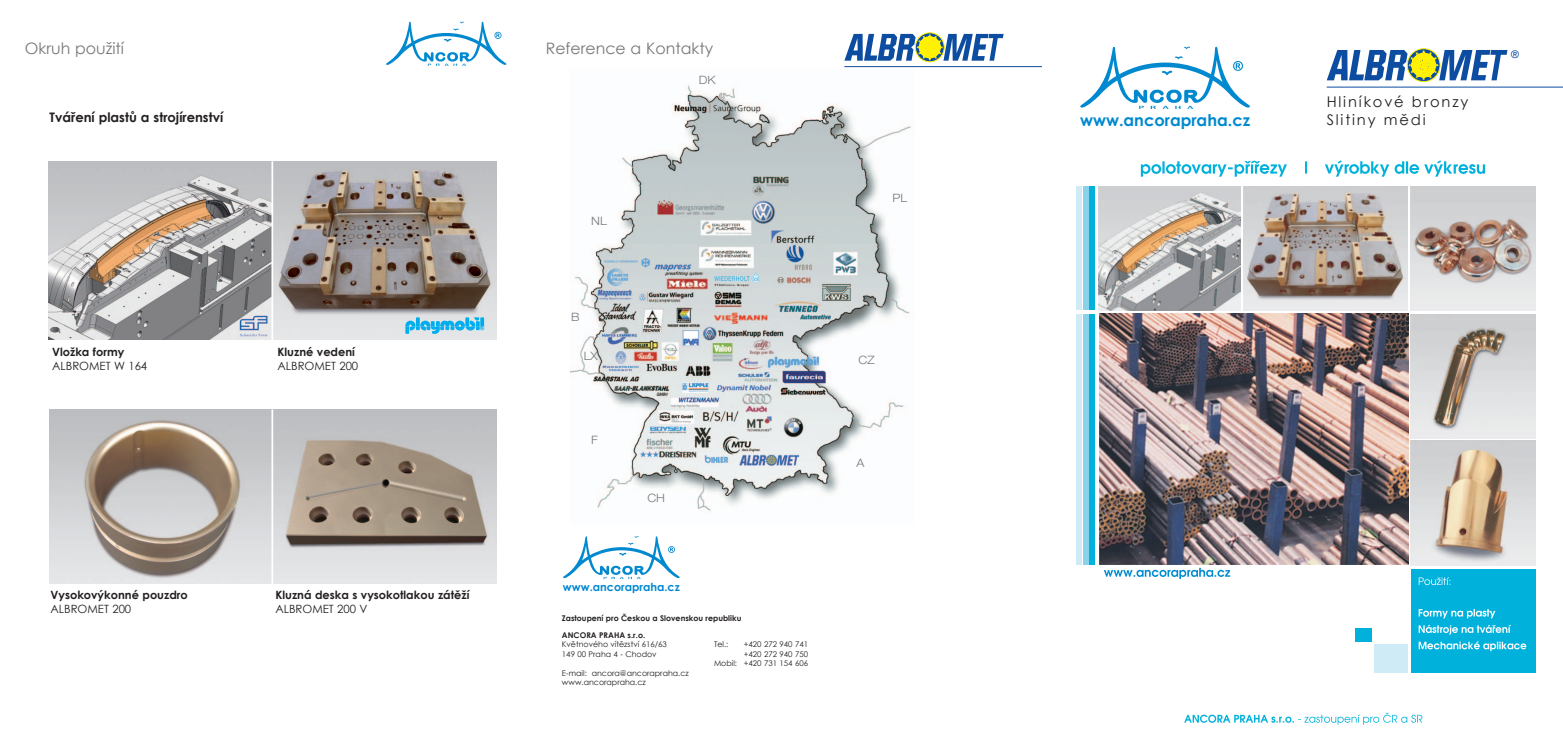
<style>
.page{position:relative;width:1563px;height:737px;background:#fff}
.page>*{position:absolute;margin:0;border:0;box-sizing:border-box;transform-origin:0 0}
.t1{font:700 16.28px "Century Gothic";color:#0089cf}
.t2{font:15.75px "Century Gothic";color:#76787b}
.t3{font:14.7px/17.6px "Century Gothic";letter-spacing:.125em;color:#231f20}
.t4{font:700 13.12px "Century Gothic";color:#231f20}
.t5{font:300 11.46px "Helvetica Neue LT Com";color:#76787b;scale:1.1 1}
.t6{font:700 11.38px "Century Gothic";color:#231f20}
.t7{font:11.38px "Century Gothic";color:#231f20}
.t8{font:700 11.2px "Century Gothic";color:#0089cf}
.t9{font:10.5px "Helvetica Neue LT Com";color:#0d4da1}
.t10{font:7.88px/9.5px "Century Gothic";color:#231f20}
.t11{font:700 7.88px "Century Gothic";color:#231f20}
</style>
<div class="page">
<hr style="left:1326px;top:87px;width:237px;height:1px;background:#0d4da1">
<div style="left:1407px;top:49px;width:33px;height:33px;border:1px solid #fff101;border-radius:50%"></div>
<svg style="left:1326px;top:50px;width:181px;height:30px"></svg>
<img style="left:570px;top:85px;width:342px;height:427px">
<img style="left:273px;top:161px;width:223px;height:179px">
<img style="left:48px;top:161px;width:223px;height:179px">
<svg style="left:405px;top:317px;width:79px;height:17px"></svg>
<img style="left:50px;top:409px;width:221px;height:174px">
<svg style="left:273px;top:409px;width:223px;height:174px;background:#b6afa9"></svg>
<svg style="left:1080px;top:46px;width:170px;height:63px"></svg>
<svg style="left:563px;top:536px;width:117px;height:43px"></svg>
<svg style="left:386px;top:22px;width:120px;height:44px"></svg>
<hr style="left:844px;top:66px;width:198px;height:1px;background:#0d4da1">
<div style="left:915px;top:33px;width:29px;height:29px;border:1px solid #fff101;border-radius:50%"></div>
<svg style="left:844px;top:34px;width:159px;height:27px"></svg>
<div style="left:1411px;top:569px;width:124px;height:103px;background:#00b1dc"></div>
<img style="left:1098px;top:186px;width:142px;height:125px">
<img style="left:1099px;top:314px;width:309px;height:250px">
<img style="left:1411px;top:314px;width:124px;height:124px">
<img style="left:1411px;top:441px;width:124px;height:124px">
<img style="left:1411px;top:186px;width:124px;height:124px">
<svg style="left:1418px;top:577px;width:108px;height:74px"></svg>
<svg style="left:1104px;top:568px;width:126px;height:11px"></svg>
<svg style="left:1184px;top:712px;width:238px;height:12px"></svg>
<img style="left:1244px;top:186px;width:164px;height:124px">
<div style="left:1374px;top:644px;width:33px;height:28px;background:#cfebf6"></div>
<div style="left:1355px;top:628px;width:16px;height:13px;background:#00b1dc"></div>
<svg style="left:1141px;top:160px;width:344px;height:17px"></svg>
<div style="left:1089px;top:314px;width:6px;height:250px;background:#00b1dc"></div>
<div style="left:1089px;top:186px;width:6px;height:124px;background:#00b1dc"></div>
<div style="left:1083px;top:314px;width:5px;height:250px;background:#8ad1ea"></div>
<div style="left:1083px;top:186px;width:5px;height:124px;background:#8ad1ea"></div>
<div style="left:1076px;top:314px;width:5px;height:250px;background:#cfebf6"></div>
<div style="left:1076px;top:186px;width:5px;height:124px;background:#cfebf6"></div>
<h2 class="t2" style="left:25px;top:37px;width:101px">Okruh použití</h2>
<h2 class="t2" style="left:546px;top:37px;width:169px">Reference a Kontakty</h2>
<h3 class="t9" style="left:1511px;top:47px;width:10px">®</h3>
<h3 class="t5" style="left:699px;top:73px;width:17px">DK</h3>
<h3 class="t4" style="left:50px;top:107px;width:175px">Tváření plastů a strojírenství</h3>
<h1 class="t1" style="left:1080px;top:108px;width:172px">www.ancorapraha.cz</h1>
<h3 class="t3" style="left:1326px;top:93px;width:143px">Hliníkové bronzy<br>Slitiny mědi</h3>
<h3 class="t5" style="left:892px;top:191px;width:15px">PL</h3>
<h3 class="t5" style="left:591px;top:214px;width:16px">NL</h3>
<h3 class="t5" style="left:571px;top:310px;width:9px">B</h3>
<h3 class="t6" style="left:52px;top:343px;width:74px">Vložka formy</h3>
<h3 class="t7" style="left:52px;top:357px;width:97px">Albromet W 164</h3>
<h3 class="t6" style="left:277px;top:343px;width:79px">Kluzné vedení</h3>
<h3 class="t7" style="left:277px;top:357px;width:82px">Albromet 200</h3>
<h3 class="t5" style="left:584px;top:349px;width:14px">LX</h3>
<h3 class="t5" style="left:858px;top:353px;width:16px">CZ</h3>
<h3 class="t5" style="left:591px;top:432px;width:8px">F</h3>
<h3 class="t5" style="left:856px;top:456px;width:9px">A</h3>
<h3 class="t5" style="left:647px;top:491px;width:18px">CH</h3>
<h3 class="t6" style="left:50px;top:586px;width:139px">Vysokovýkonné pouzdro</h3>
<h3 class="t7" style="left:50px;top:600px;width:82px">Albromet 200</h3>
<h3 class="t6" style="left:275px;top:586px;width:195px">Kluzná deska s vysokotlakou zátěží</h3>
<h3 class="t7" style="left:275px;top:600px;width:94px">Albromet 200 V</h3>
<h3 class="t8" style="left:563px;top:578px;width:118px">www.ancorapraha.cz</h3>
<p class="t11" style="left:562px;top:612px;width:181px">Zastoupení pro Českou a Slovenskou republiku</p>
<p class="t11" style="left:562px;top:629px;width:85px">ANCORA PRAHA s.r.o.</p>
<p class="t10" style="left:562px;top:639px;width:106px">Květnového vítězství 616/63<br>149 00 Praha 4 - Chodov</p>
<p class="t10" style="left:562px;top:668px;width:128px">E-mail: ancora@ancorapraha.cz www.ancorapraha.cz</p>
<p class="t10" style="left:714px;top:639px;width:16px">Tel.:</p>
<p class="t10" style="left:714px;top:639px;width:96px;text-align:right">+420 272 940 741<br>+420 272 940 750<br>Mobil: +420 731 154 606</p>
</div>
